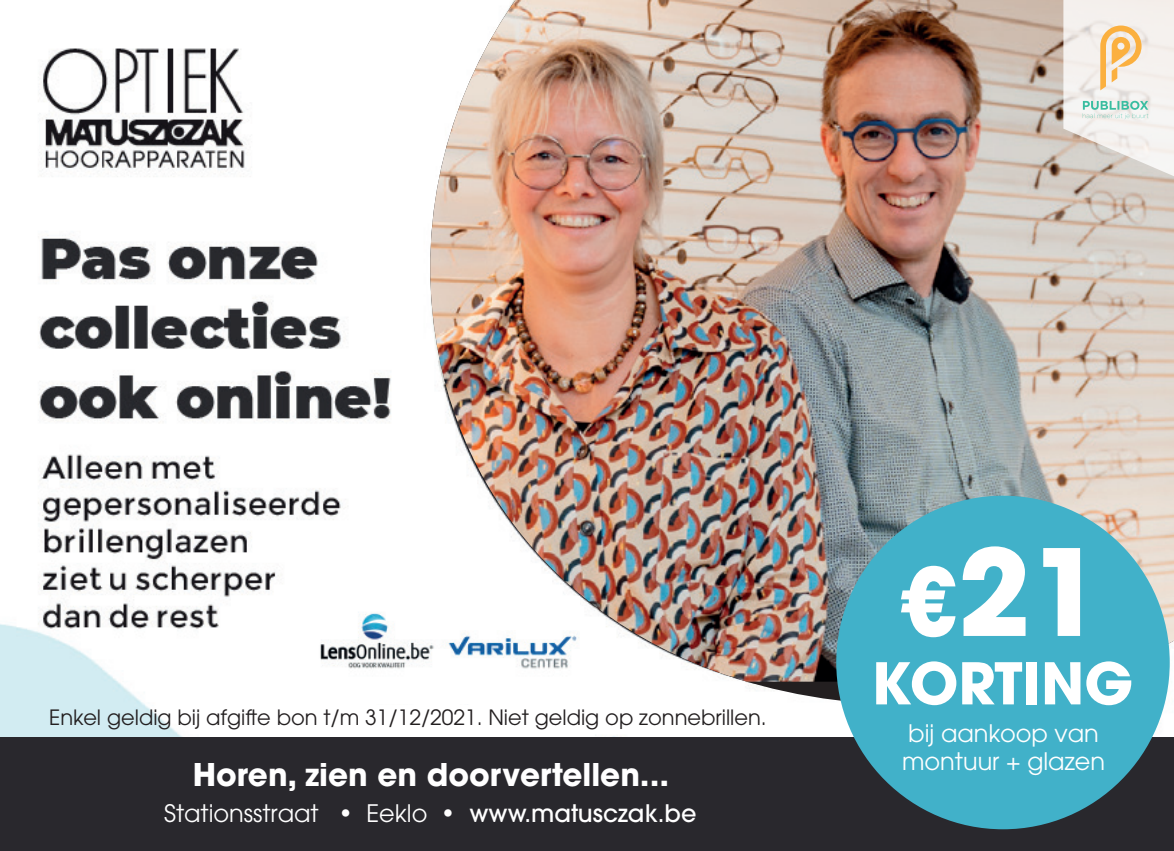
<style>
.page{position:relative;width:1174px;height:851px;background:#fff}
.page>*{position:absolute;margin:0;border:0;box-sizing:border-box;transform-origin:0 0}
.t1{font:700 118.8px "ITC Avant Garde Pro";color:#fff}
.t2{font:700 57px "ITC Avant Garde Pro";color:#fff}
.t3{font:700 31.2px "ITC Avant Garde Pro";color:#fff}
.t4{font:24px/28.8px "ITC Avant Garde Pro";color:#fff}
.t5{font:21px "ITC Avant Garde Pro";color:#231f20}
.s1{font-weight:500}
.s2{font-size:93px}
</style>
<div class="page">
<img style="left:0;top:0;width:1174px;height:850px">
<p class="t5" style="left:49px;top:704px;width:719px">Enkel geldig bij afgifte bon t/m 31/12/2021. Niet geldig op zonnebrillen.</p>
<h3 class="t3" style="left:193px;top:753px;width:478px">Horen, zien en doorvertellen...</h3>
<p class="t4" style="left:164px;top:798px;width:534px">Stationsstraat • Eeklo • <span class="s1">www.matusczak.be</span></p>
<h1 class="t1" style="left:900px;top:512px;width:206px"><span class="s2">€</span>21</h1>
<h2 class="t2" style="left:871px;top:645px;width:263px">KORTING</h2>
<p class="t4" style="left:902px;top:718px;width:205px">bij aankoop van montuur + glazen</p>
</div>
